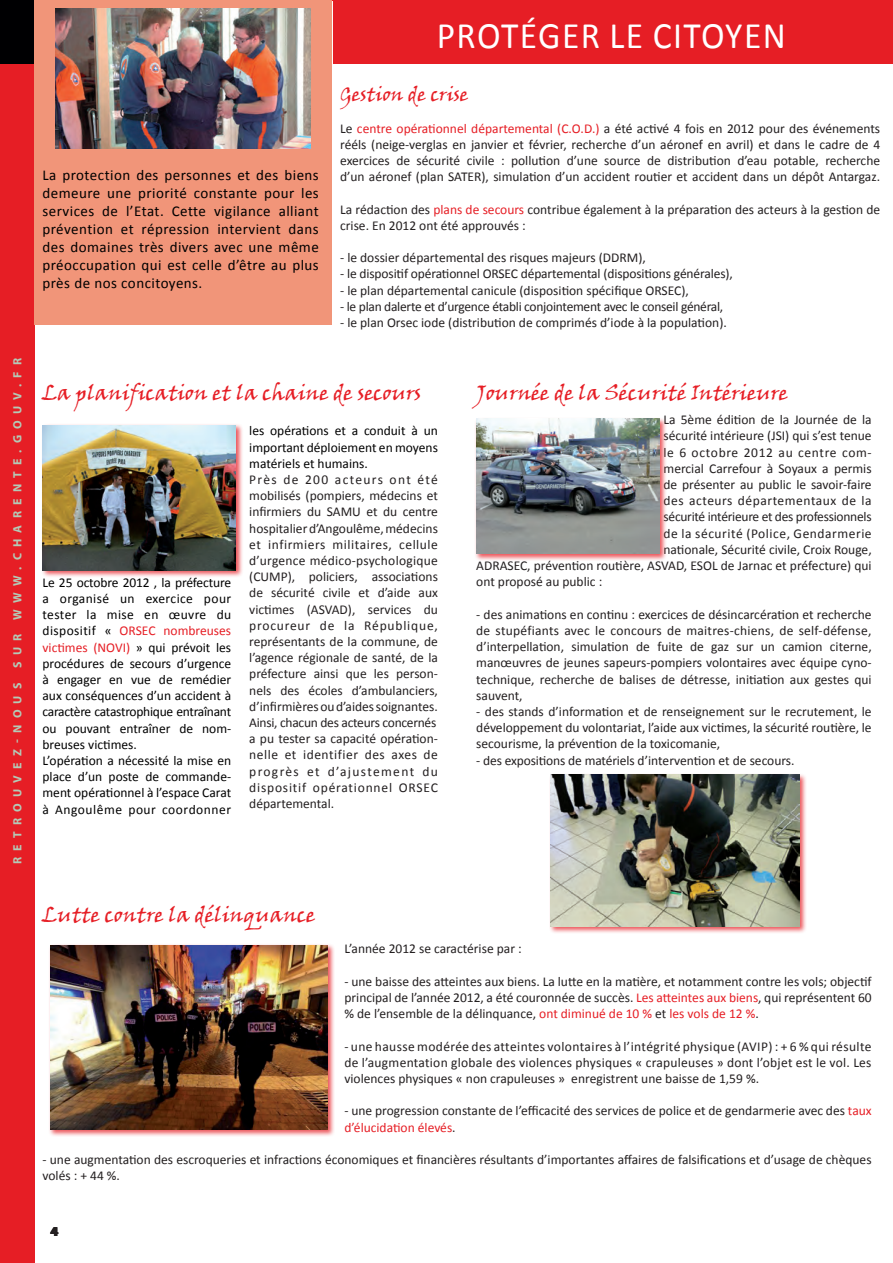
<style>
.page{position:relative;width:893px;height:1263px;background:#fff}
.page>*{position:absolute;margin:0;border:0;box-sizing:border-box;transform-origin:0 0}
.t1{font:37.5px "Calibri";letter-spacing:.04em;color:#fff;scale:.95 1}
.t2{font:21px "Viner Hand ITC";color:#e61e25}
.t3{font:19.5px "Viner Hand ITC";color:#e61e25}
.t4{font:15px/18px "Calibri";letter-spacing:.03em;color:#000;text-align:justify}
.t5{font:13.5px/16.2px "Calibri";color:#231f20;text-align:justify}
.t6{font:13.5px/16.2px "Calibri";color:#000;text-align:justify}
.t7{font:13.5px/16.2px "Calibri";letter-spacing:.02em;color:#231f20}
.t8{font:13.5px "Calibri";letter-spacing:-.02em;color:#231f20}
.t9{font:13.5px/16.2px "Calibri";letter-spacing:.025em;color:#231f20}
.t10{font:13.5px "Calibri";letter-spacing:.1em;color:#231f20}
.t11{font:13.5px "Calibri";letter-spacing:.04em;color:#231f20}
.t12{font:13.5px "Calibri";letter-spacing:.06em;color:#231f20}
.t13{font:13.5px "Calibri";letter-spacing:.04em;color:#000}
.t14{font:700 13.5px "Myriad Pro";color:#231f20}
.t15{font:700 12px "Myriad Pro";letter-spacing:.52em;color:#b4cab7}
.s1{color:#e61e25}
</style>
<div class="page">
<div style="left:0;top:0;width:34px;height:1263px;background:#e61e25"></div>
<div style="left:0;top:0;width:34px;height:64px;background:#000002"></div>
<div style="left:34px;top:0;width:859px;height:64px;background:#e61e25"></div>
<div style="left:34px;top:0;width:298px;height:324px;background:#f19579"></div>
<img style="left:55px;top:9px;width:255px;height:140px">
<div style="left:41px;top:424px;width:202px;height:154px;background:#e61e25;opacity:.75"></div>
<img style="left:43px;top:425px;width:193px;height:145px">
<div style="left:475px;top:417px;width:192px;height:144px;background:#e61e25;opacity:.75"></div>
<img style="left:476px;top:419px;width:183px;height:134px">
<div style="left:549px;top:773px;width:258px;height:161px;background:#e61e25;opacity:.75"></div>
<img style="left:550px;top:775px;width:250px;height:151px">
<div style="left:49px;top:943px;width:286px;height:194px;background:#e61e25;opacity:.75"></div>
<img style="left:50px;top:945px;width:277px;height:185px">
<p class="t1" style="left:437px;top:12px;width:369px">PROTÉGER LE CITOYEN</p>
<p class="t15" style="left:10px;top:864px;width:508px;rotate:-90deg">RETROUVEZ-NOUS SUR WWW.CHARENTE.GOUV.FR</p>
<p class="t15" style="left:15px;top:864px;width:508px;rotate:-90deg">RETROUVEZ-NOUS SUR WWW.CHARENTE.GOUV.FR</p>
<p class="t4" style="left:43px;top:166px;width:278px">La protection des personnes et des biens demeure une priorité constante pour les services de l’Etat. Cette vigilance alliant prévention et répression intervient dans des domaines très divers avec une même préoccupation qui est celle d’être au plus près de nos concitoyens.</p>
<p class="t3" style="left:340px;top:82px;width:130px">Gestion de crise</p>
<p class="t5" style="left:340px;top:120px;width:541px">Le <span class="s1">centre opérationnel départemental (C.O.D.)</span> a été activé 4 fois en 2012 pour des événements rééls (neige-verglas en janvier et février, recherche d’un aéronef en avril) et dans le cadre de 4 exercices de sécurité civile : pollution d’une source de distribution d’eau potable, recherche d’un aéronef (plan SATER), simulation d’un accident routier et accident dans un dépôt Antargaz.</p>
<p class="t5" style="left:340px;top:201px;width:541px">La rédaction des <span class="s1">plans de secours</span> contribue également à la préparation des acteurs à la gestion de crise. En 2012 ont été approuvés :</p>
<p class="t5" style="left:340px;top:250px;width:307px">- le dossier départemental des risques majeurs (DDRM),</p>
<p class="t5" style="left:340px;top:266px;width:394px">- le dispositif opérationnel ORSEC départemental (dispositions générales),</p>
<p class="t5" style="left:340px;top:282px;width:350px">- le plan départemental canicule (disposition spécifique ORSEC),</p>
<p class="t8" style="left:340px;top:298px;width:385px">- le plan dalerte et d’urgence établi conjointement avec le conseil général,</p>
<p class="t5" style="left:340px;top:314px;width:388px">- le plan Orsec iode (distribution de comprimés d’iode à la population).</p>
<p class="t2" style="left:43px;top:379px;width:380px">La planification et la chaine de secours</p>
<p class="t6" style="left:43px;top:574px;width:190px">Le 25 octobre 2012 , la préfecture a organisé un exercice pour tester la mise en œuvre du dispositif « <span class="s1">ORSEC nombreuses victimes (NOVI)</span> » qui prévoit les procédures de secours d’urgence à engager en vue de remédier aux conséquences d’un accident à</p>
<p class="t6" style="left:43px;top:704px;width:190px">caractère catastrophique entraînant ou pouvant entraîner de nom&shy;breuses victimes.</p>
<p class="t6" style="left:43px;top:752px;width:190px">L’opération a nécessité la mise en place d’un poste de commande&shy;ment opérationnel à l’espace Carat</p>
<p class="t13" style="left:43px;top:800px;width:190px">à Angoulême pour coordonner</p>
<p class="t6" style="left:249px;top:423px;width:190px">les opérations et a conduit à un</p>
<p class="t6" style="left:249px;top:439px;width:190px">important déploiement en moyens matériels et humains.</p>
<p class="t10" style="left:249px;top:471px;width:190px">Près de 200 acteurs ont été</p>
<p class="t5" style="left:249px;top:488px;width:190px">mobilisés (pompiers, médecins et infirmiers du SAMU et du centre hospitalier d’Angoulême, médecins</p>
<p class="t9" style="left:249px;top:536px;width:190px">et infirmiers militaires, cellule d’urgence médico-psychologique</p>
<p class="t5" style="left:249px;top:569px;width:190px">(CUMP), policiers, associations de sécurité civile et d’aide aux victimes (ASVAD), services du procureur de la République,</p>
<p class="t5" style="left:249px;top:633px;width:190px">représentants de la commune, de l’agence régionale de santé, de la préfecture ainsi que les person&shy;nels des écoles d’ambulanciers,</p>
<p class="t5" style="left:249px;top:698px;width:190px">d’infirmières ou d’aides soignantes.</p>
<p class="t8" style="left:249px;top:714px;width:189px">Ainsi, chacun des acteurs concernés</p>
<p class="t5" style="left:249px;top:731px;width:190px">a pu tester sa capacité opération&shy;nelle et identifier des axes de</p>
<p class="t10" style="left:249px;top:763px;width:190px">progrès et d’ajustement du</p>
<p class="t12" style="left:249px;top:779px;width:190px">dispositif opérationnel ORSEC</p>
<p class="t5" style="left:249px;top:795px;width:86px">départemental.</p>
<p class="t2" style="left:476px;top:379px;width:313px">Journée de la Sécurité Intérieure</p>
<p class="t5" style="left:663px;top:412px;width:210px">La 5ème édition de la Journée de la sécurité intérieure (JSI) qui s’est tenue</p>
<p class="t5" style="left:663px;top:444px;width:210px">le 6 octobre 2012 au centre com&shy;mercial Carrefour à Soyaux a permis de présenter au public le savoir-faire des acteurs départementaux de la</p>
<p class="t8" style="left:663px;top:508px;width:210px">sécurité intérieure et des professionnels</p>
<p class="t11" style="left:663px;top:525px;width:210px">de la sécurité (Police, Gendarmerie</p>
<p class="t5" style="left:476px;top:541px;width:397px;text-indent:187px">nationale, Sécurité civile, Croix Rouge, ADRASEC, prévention routière, ASVAD, ESOL de Jarnac et préfecture) qui ont proposé au public :</p>
<p class="t5" style="left:476px;top:606px;width:397px">- des animations en continu : exercices de désincarcération et recherche de stupéfiants avec le concours de maitres-chiens, de self-défense,</p>
<p class="t5" style="left:476px;top:638px;width:397px">d’interpellation, simulation de fuite de gaz sur un camion citerne, manœuvres de jeunes sapeurs-pompiers volontaires avec équipe cyno&shy;technique, recherche de balises de détresse, initiation aux gestes qui sauvent,</p>
<p class="t5" style="left:476px;top:703px;width:397px">- des stands d’information et de renseignement sur le recrutement, le</p>
<p class="t5" style="left:476px;top:719px;width:397px">développement du volontariat, l’aide aux victimes, la sécurité routière, le secourisme, la prévention de la toxicomanie,</p>
<p class="t5" style="left:476px;top:752px;width:320px">- des expositions de matériels d’intervention et de secours.</p>
<p class="t2" style="left:43px;top:901px;width:274px">Lutte contre la délinquance</p>
<p class="t5" style="left:344px;top:941px;width:179px">L’année 2012 se caractérise par :</p>
<p class="t5" style="left:344px;top:973px;width:529px">- une baisse des atteintes aux biens. La lutte en la matière, et notamment contre les vols; objectif principal de l’année 2012, a été couronnée de succès. <span class="s1">Les atteintes aux biens</span>, qui représentent 60 % de l’ensemble de la délinquance, <span class="s1">ont diminué de 10 %</span> et <span class="s1">les vols de 12 %</span>.</p>
<p class="t7" style="left:344px;top:1038px;width:529px">- une hausse modérée des atteintes volontaires à l’intégrité physique (AVIP) : + 6 % qui résulte de l’augmentation globale des violences physiques « crapuleuses » dont l’objet est le vol. Les</p>
<p class="t5" style="left:344px;top:1070px;width:416px">violences physiques « non crapuleuses » enregistrent une baisse de 1,59 %.</p>
<p class="t5" style="left:344px;top:1103px;width:529px">- une progression constante de l’efficacité des services de police et de gendarmerie avec des <span class="s1">taux d’élucidation élevés</span>.</p>
<p class="t5" style="left:43px;top:1151px;width:831px">- une augmentation des escroqueries et infractions économiques et financières résultants d’importantes affaires de falsifications et d’usage de chèques volés : + 44 %.</p>
<p class="t14" style="left:50px;top:1222px;width:9px">4</p>
</div>
